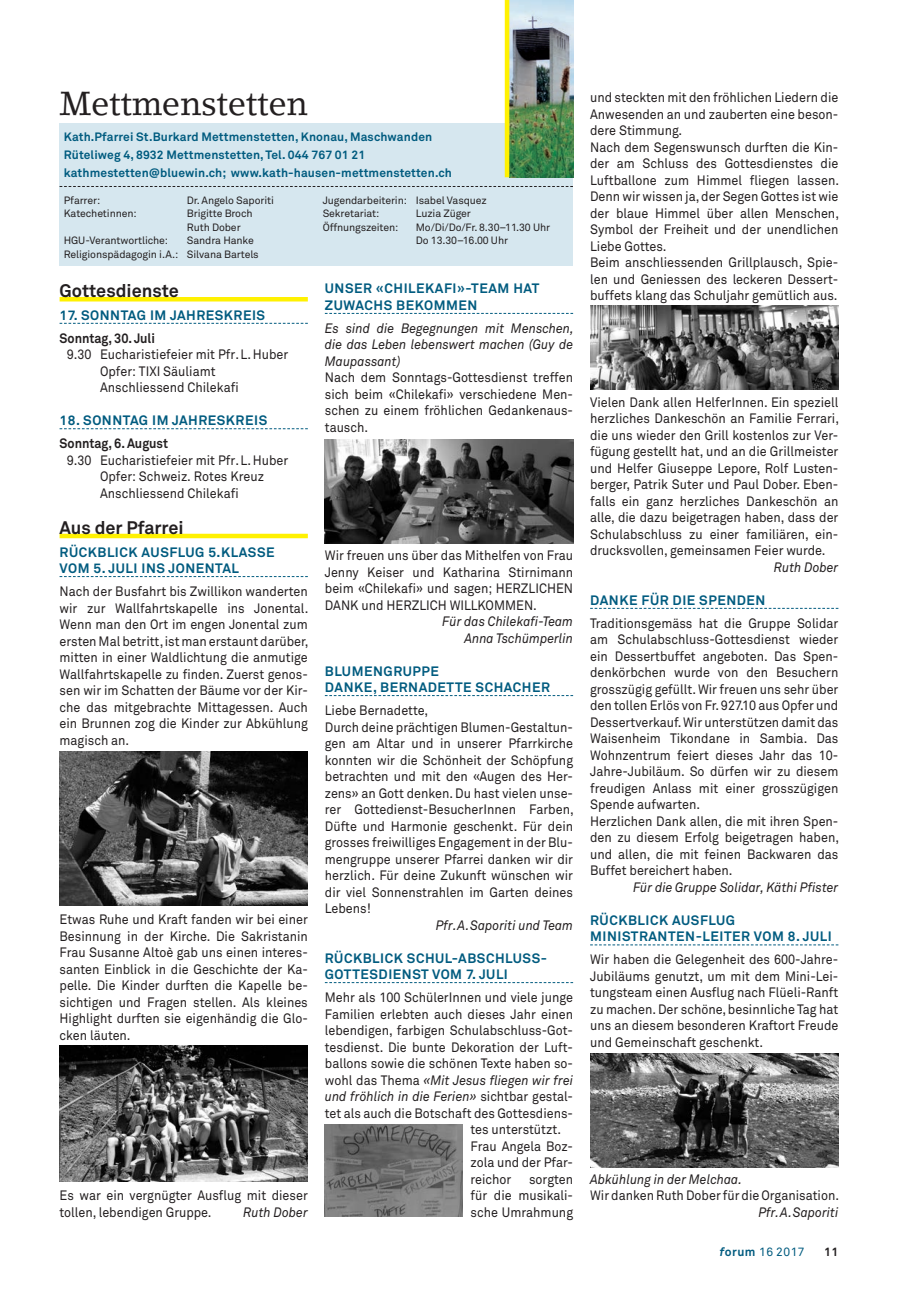
<style>
.page{position:relative;width:898px;height:1289px;background:#fff}
.page>*{position:absolute;margin:0;border:0;box-sizing:border-box;transform-origin:0 0}
.t1{font:33px "Lino Letter";letter-spacing:-.01em;color:#231f20}
.t2{font:700 18px "Akkurat Pro";color:#231f20}
.t3{font:13.5px/16.5px "Akkurat Pro";color:#231f20;text-align:justify;scale:.93 1}
.t4{font:italic 13.5px/16.5px "Akkurat Pro";color:#231f20;text-align:justify;scale:.93 1}
.t5{font:700 13.5px/16.5px "Akkurat Pro";letter-spacing:.04em;color:#005b7f}
.t6{font:700 13.5px "Akkurat Pro";color:#231f20;scale:.93 1}
.t7{font:700 12px/18px "Akkurat Pro";letter-spacing:.01em;color:#005b7f}
.t8{font:12px "Akkurat Pro";letter-spacing:.04em;color:#005b7f}
.t9{font:700 12px "Akkurat Pro";color:#231f20}
.t10{font:10.5px/13.5px "Akkurat Pro";letter-spacing:-.01em;color:#231f20}
.s1{font-style:normal}
.s2{font-weight:700;font-style:italic}
.s3{font-weight:700}
</style>
<div class="page">
<hr style="left:60px;top:297px;width:248px;height:4px;background:#fff101">
<svg style="left:60px;top:323px;width:248px;height:1px"></svg>
<svg style="left:60px;top:428px;width:248px;height:1px"></svg>
<div style="left:60px;top:533px;width:248px;height:5px;background:#fff101"></div>
<svg style="left:60px;top:576px;width:248px;height:1px"></svg>
<svg style="left:325px;top:313px;width:248px;height:1px"></svg>
<div style="left:60px;top:123px;width:513px;height:143px;background:#d6e7ef"></div>
<img style="left:509px;top:0;width:64px;height:177px">
<div style="left:504px;top:0;width:5px;height:177px;background:#fff101"></div>
<svg style="left:60px;top:186px;width:513px;height:1px"></svg>
<img style="left:60px;top:751px;width:248px;height:154px">
<img style="left:60px;top:1045px;width:248px;height:136px">
<svg style="left:325px;top:695px;width:248px;height:1px"></svg>
<svg style="left:325px;top:982px;width:248px;height:1px"></svg>
<img style="left:325px;top:439px;width:248px;height:104px">
<img style="left:325px;top:1124px;width:137px;height:92px">
<svg style="left:590px;top:608px;width:248px;height:1px"></svg>
<svg style="left:590px;top:944px;width:248px;height:1px"></svg>
<img style="left:590px;top:305px;width:248px;height:84px">
<img style="left:590px;top:1053px;width:248px;height:114px">
<h1 class="t1" style="left:60px;top:83px;width:250px">Mettmenstetten</h1>
<p class="t7" style="left:64px;top:128px;width:389px">Kath.Pfarrei St.Burkard Mettmenstetten, Knonau, Maschwanden<br>Rüteliweg 4, 8932 Mettmenstetten, Tel. 044 767 01 21 kathmestetten@bluewin.ch; www.kath-hausen-mettmenstetten.ch</p>
<p class="t10" style="left:64px;top:194px;width:38px">Pfarrer:</p>
<p class="t10" style="left:187px;top:194px;width:89px">Dr. Angelo Saporiti</p>
<p class="t10" style="left:64px;top:207px;width:74px">Katechetinnen:</p>
<p class="t10" style="left:187px;top:207px;width:67px">Brigitte Broch<br>Ruth Dober</p>
<p class="t10" style="left:64px;top:234px;width:106px">HGU-Verantwortliche:</p>
<p class="t10" style="left:322px;top:194px;width:165px">Jugendarbeiterin: Isabel Vasquez<br>Sekretariat:</p>
<p class="t10" style="left:415px;top:207px;width:57px">Luzia Züger</p>
<p class="t10" style="left:322px;top:221px;width:77px">Öffnungszeiten:</p>
<p class="t10" style="left:415px;top:221px;width:136px">Mo/Di/Do/Fr. 8.30–11.30 Uhr<br>Do 13.30–16.00 Uhr</p>
<p class="t10" style="left:64px;top:234px;width:196px;text-indent:123px">Sandra Hanke<br>Religionspädagogin i.A.: Silvana Bartels</p>
<h2 class="t2" style="left:60px;top:279px;width:121px">Gottesdienste</h2>
<p class="t5" style="left:60px;top:307px;width:207px">17. SONNTAG IM JAHRESKREIS</p>
<p class="t6" style="left:60px;top:329px;width:104px">Sonntag, 30. Juli</p>
<p class="t3" style="left:100px;top:347px;width:204px;text-align:left;text-indent:-33px">9.30 Eucharistiefeier mit Pfr.L.Huber<br>Opfer: TIXI Säuliamt<br>Anschliessend Chilekafi</p>
<p class="t5" style="left:60px;top:412px;width:209px">18. SONNTAG IM JAHRESKREIS</p>
<p class="t6" style="left:60px;top:435px;width:118px">Sonntag, 6. August</p>
<p class="t3" style="left:100px;top:452px;width:204px;text-align:left;text-indent:-33px">9.30 Eucharistiefeier mit Pfr.L.Huber<br>Opfer: Schweiz. Rotes Kreuz<br>Anschliessend Chilekafi</p>
<h2 class="t2" style="left:60px;top:516px;width:126px">Aus der Pfarrei</h2>
<p class="t5" style="left:60px;top:544px;width:216px">RÜCKBLICK AUSFLUG 5.KLASSE<br>VOM 5. JULI INS JONENTAL</p>
<p class="t3" style="left:60px;top:583px;width:269px">Nach der Busfahrt bis Zwillikon wanderten wir zur Wallfahrtskapelle ins Jonental.<br>Wenn man den Ort im engen Jonental zum ersten Mal betritt, ist man erstaunt darüber, mitten in einer Waldlichtung die anmutige Wallfahrtskapelle zu finden. Zuerst genos&shy;sen wir im Schatten der Bäume vor der Kir&shy;che das mitgebrachte Mittagessen. Auch ein Brunnen zog die Kinder zur Abkühlung magisch an.</p>
<p class="t3" style="left:60px;top:911px;width:268px">Etwas Ruhe und Kraft fanden wir bei einer Besinnung in der Kirche. Die Sakristanin Frau Susanne Altoè gab uns einen interes&shy;santen Einblick in die Geschichte der Ka&shy;pelle. Die Kinder durften die Kapelle be&shy;sichtigen und Fragen stellen. Als kleines Highlight durften sie eigenhändig die Glo&shy;cken läuten.</p>
<p class="t3" style="left:60px;top:1187px;width:268px">Es war ein vergnügter Ausflug mit dieser tollen, lebendigen Gruppe.</p>
<p class="t4" style="left:243px;top:1203px;width:71px">Ruth Dober</p>
<p class="t5" style="left:325px;top:280px;width:216px">UNSER «CHILEKAFI»-TEAM HAT<br>ZUWACHS BEKOMMEN</p>
<p class="t4" style="left:325px;top:320px;width:269px">Es sind die Begegnungen mit Menschen, die das Leben lebenswert machen (Guy de Maupassant)</p>
<p class="t3" style="left:325px;top:370px;width:268px">Nach dem Sonntags-Gottesdienst treffen sich beim «Chilekafi» verschiedene Men&shy;schen zu einem fröhlichen Gedankenaus&shy;tausch.</p>
<p class="t3" style="left:325px;top:547px;width:268px">Wir freuen uns über das Mithelfen von Frau Jenny Keiser und Katharina Stirnimann beim «Chilekafi» und sagen; HERZLICHEN DANK und HERZLICH WILLKOMMEN.</p>
<p class="t4" style="left:442px;top:613px;width:142px;text-align:right">Für das Chilekafi-Team<br>Anna Tschümperlin</p>
<p class="t5" style="left:325px;top:662px;width:226px">BLUMENGRUPPE<br>DANKE, BERNADETTE SCHACHER</p>
<p class="t3" style="left:325px;top:702px;width:269px;text-align:left">Liebe Bernadette,<br>Durch deine prächtigen Blumen-Gestaltun&shy;gen am Altar und in unserer Pfarrkirche konnten wir die Schönheit der Schöpfung betrachten und mit den «Augen des Her&shy;zens» an Gott denken. Du hast vielen unse&shy;rer Gottedienst-BesucherInnen Farben, Düfte und Harmonie geschenkt. Für dein grosses freiwilliges Engagement in der Blu&shy;mengruppe unserer Pfarrei danken wir dir herzlich. Für deine Zukunft wünschen wir dir viel Sonnenstrahlen im Garten deines Lebens!</p>
<p class="t4" style="left:435px;top:917px;width:149px">Pfr.A.Saporiti und Team</p>
<p class="t5" style="left:325px;top:949px;width:223px">RÜCKBLICK SCHUL-ABSCHLUSS-<br>GOTTESDIENST VOM 7. JULI</p>
<p class="t3" style="left:325px;top:989px;width:268px">Mehr als 100 SchülerInnen und viele junge</p>
<p class="t3" style="left:325px;top:1005px;width:268px">Familien erlebten auch dieses Jahr einen</p>
<p class="t3" style="left:325px;top:1022px;width:268px">lebendigen, farbigen Schulabschluss-Got-</p>
<p class="t3" style="left:325px;top:1038px;width:268px">tesdienst. Die bunte Dekoration der Luft-</p>
<p class="t3" style="left:325px;top:1055px;width:268px">ballons sowie die schönen Texte haben so-</p>
<p class="t4" style="left:325px;top:1071px;width:268px"><span class="s1">wohl das Thema</span> «Mit Jesus fliegen wir frei</p>
<p class="t4" style="left:325px;top:1088px;width:268px">und fröhlich in die Ferien» <span class="s1">sichtbar gestal-</span></p>
<p class="t3" style="left:325px;top:1104px;width:268px">tet als auch die Botschaft des Gottesdiens-</p>
<p class="t3" style="left:470px;top:1121px;width:99px">tes unterstützt.</p>
<p class="t3" style="left:470px;top:1137px;width:112px">Frau Angela Boz-</p>
<p class="t3" style="left:470px;top:1154px;width:112px">zola und der Pfar-</p>
<p class="t3" style="left:470px;top:1170px;width:45px">reichor</p>
<p class="t3" style="left:470px;top:1170px;width:112px;text-indent:58px">sorgten für die musikali&shy;sche Umrahmung</p>
<p class="t3" style="left:590px;top:89px;width:269px;text-align:left">und steckten mit den fröhlichen Liedern die Anwesenden an und zauberten eine beson&shy;dere Stimmung.<br>Nach dem Segenswunsch durften die Kin&shy;der am Schluss des Gottesdienstes die Luftballone zum Himmel fliegen lassen.<br>Denn wir wissen ja, der Segen Gottes ist wie der blaue Himmel über allen Menschen, Symbol der Freiheit und der unendlichen Liebe Gottes.<br>Beim anschliessenden Grillplausch, Spie&shy;len und Geniessen des leckeren Dessert&shy;buffets klang das Schuljahr gemütlich aus.</p>
<p class="t3" style="left:590px;top:394px;width:269px">Vielen Dank allen HelferInnen. Ein speziell herzliches Dankeschön an Familie Ferrari, die uns wieder den Grill kostenlos zur Ver&shy;fügung gestellt hat, und an die Grillmeister und Helfer Giuseppe Lepore, Rolf Lusten&shy;berger, Patrik Suter und Paul Dober. Eben&shy;falls ein ganz herzliches Dankeschön an alle, die dazu beigetragen haben, dass der Schulabschluss zu einer familiären, ein&shy;drucksvollen, gemeinsamen Feier wurde.</p>
<p class="t4" style="left:773px;top:559px;width:71px">Ruth Dober</p>
<p class="t5" style="left:590px;top:592px;width:177px">DANKE FÜR DIE SPENDEN</p>
<p class="t3" style="left:590px;top:615px;width:269px;text-align:left">Traditionsgemäss hat die Gruppe Solidar am Schulabschluss-Gottesdienst wieder ein Dessertbuffet angeboten. Das Spen&shy;denkörbchen wurde von den Besuchern grosszügig gefüllt. Wir freuen uns sehr über den tollen Erlös von Fr. 927.10 aus Opfer und Dessertverkauf. Wir unterstützen damit das Waisenheim Tikondane in Sambia. Das Wohnzentrum feiert dieses Jahr das 10- Jahre-Jubiläum. So dürfen wir zu diesem freudigen Anlass mit einer grosszügigen Spende aufwarten.<br>Herzlichen Dank allen, die mit ihren Spen&shy;den zu diesem Erfolg beigetragen haben, und allen, die mit feinen Backwaren das Buffet bereichert haben.</p>
<p class="t4" style="left:632px;top:879px;width:222px">Für die Gruppe Solidar, Käthi Pfister</p>
<p class="t5" style="left:590px;top:912px;width:243px">RÜCKBLICK AUSFLUG<br>MINISTRANTEN-LEITER VOM 8. JULI</p>
<p class="t3" style="left:590px;top:951px;width:268px">Wir haben die Gelegenheit des 600-Jahre-Jubiläums genutzt, um mit dem Mini-Lei&shy;tungsteam einen Ausflug nach Flüeli-Ranft zu machen. Der schöne, besinnliche Tag hat uns an diesem besonderen Kraftort Freude und Gemeinschaft geschenkt.</p>
<p class="t4" style="left:590px;top:1170px;width:165px">Abkühlung in der Melchaa.</p>
<p class="t3" style="left:590px;top:1187px;width:269px">Wir danken Ruth Dober für die Organisation.</p>
<p class="t4" style="left:758px;top:1203px;width:87px">Pfr.A.Saporiti</p>
<p class="t8" style="left:719px;top:1244px;width:86px"><span class="s2">f</span><span class="s3">orum</span> 16 2017</p>
<p class="t9" style="left:823px;top:1243px;width:16px">11</p>
</div>
